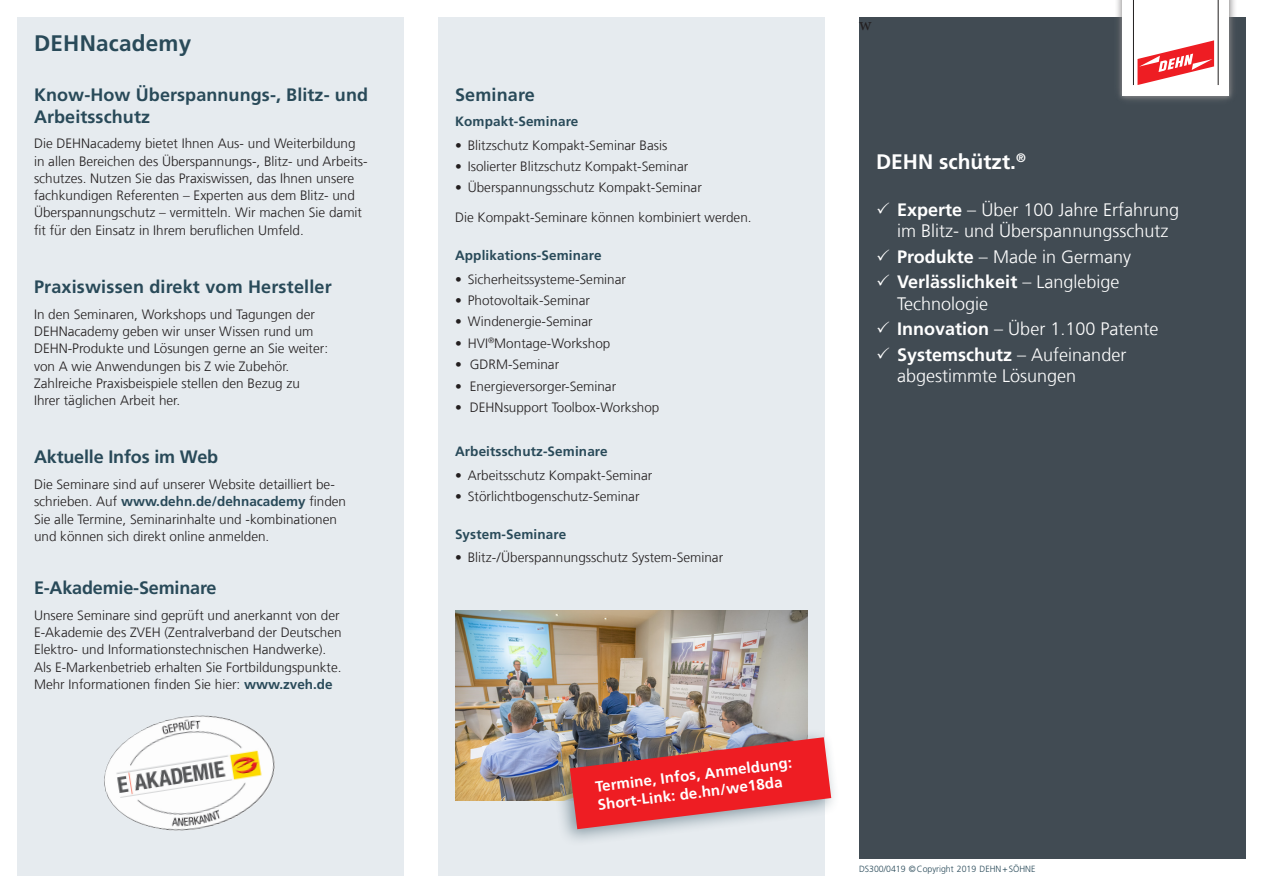
<style>
.page{position:relative;width:1263px;height:893px;background:#fff}
.page>*{position:absolute;margin:0;border:0;box-sizing:border-box;transform-origin:0 0}
.A_Fliesstext{font:700 22.5px "Frutiger LT Com";letter-spacing:.01em;color:#294a59}
.t1{font:700 21px "Frutiger LT Com";color:#fff}
.t2{font:300 18px/21.6px "Frutiger LT Com";color:#fff}
.A_Vorseiten_Headline{font:700 18px/21.6px "Frutiger LT Com";letter-spacing:.005em;color:#294a59}
.A_Fliesstext-2{font:700 18px "Frutiger LT Com";letter-spacing:.01em;color:#294a59}
.t3{font:18px "Minion Pro";color:#231f20}
.t4{font:700 15px "Frutiger LT Com";color:#fff}
.A_Vorseiten_Headline-2{font:300 13.5px/17.2px "Frutiger LT Com";color:#231f20}
.A_Aufzählungstext_Vo{font:300 13.5px "Frutiger LT Com";color:#231f20}
.A_Fliesstext_Head{font:700 13.5px "Frutiger LT Com";letter-spacing:.01em;color:#294a59}
.A_Fliesstext-3{font:700 13.5px "Frutiger LT Com";letter-spacing:.01em;color:#294a59}
.Bestellnummer{font:300 9px "Frutiger";color:#294a59}
.s1{font-weight:700;color:#294a59}
.s2{font-weight:700}
</style>
<div class="page">
<div style="left:17px;top:17px;width:387px;height:859px;background:#e6ebef"></div>
<div style="left:438px;top:17px;width:387px;height:859px;background:#e6ebef"></div>
<div style="left:859px;top:17px;width:387px;height:842px;background:#414b53"></div>
<img style="left:104px;top:716px;width:171px;height:115px">
<img style="left:455px;top:610px;width:352px;height:190px">
<div style="left:552px;top:728px;width:288px;height:119px;background:#294a59;opacity:.5"></div>
<svg style="left:570px;top:737px;width:261px;height:92px;background:#d24b4f"></svg>
<div style="left:1112px;top:0;width:128px;height:106px;background:#fff;opacity:.75"></div>
<div style="left:1114px;top:0;width:123px;height:104px;background:#231f20;opacity:.65"></div>
<div style="left:1123px;top:0;width:106px;height:96px;background:#fff"></div>
<svg style="left:1137px;top:40px;width:77px;height:45px"></svg>
<hr style="left:1133px;top:0;width:1px;height:85px;background:#231f20">
<hr style="left:1218px;top:0;width:1px;height:85px;background:#231f20">
<p class="A_Fliesstext" style="left:34px;top:30px;width:159px">DEHNacademy</p>
<p class="A_Vorseiten_Headline" style="left:34px;top:84px;width:336px">Know-How Überspannungs-, Blitz- und<br>Arbeitsschutz</p>
<p class="A_Vorseiten_Headline-2" style="left:34px;top:135px;width:335px">Die DEHNacademy bietet Ihnen Aus- und Weiterbildung in allen Bereichen des Überspannungs-, Blitz- und Arbeits&shy;schutzes. Nutzen Sie das Praxiswissen, das Ihnen unsere fachkundigen Referenten – Experten aus dem Blitz- und Überspannungschutz – vermitteln. Wir machen Sie damit fit für den Einsatz in Ihrem beruflichen Umfeld.</p>
<p class="A_Vorseiten_Headline" style="left:34px;top:276px;width:299px">Praxiswissen direkt vom Hersteller</p>
<p class="A_Vorseiten_Headline-2" style="left:34px;top:306px;width:296px">In den Seminaren, Workshops und Tagungen der DEHNacademy geben wir unser Wissen rund um DEHN-Produkte und Lösungen gerne an Sie weiter: von A wie Anwendungen bis Z wie Zubehör.<br>Zahlreiche Praxisbeispiele stellen den Bezug zu Ihrer täglichen Arbeit her.</p>
<p class="A_Vorseiten_Headline" style="left:34px;top:446px;width:186px">Aktuelle Infos im Web</p>
<p class="A_Vorseiten_Headline-2" style="left:34px;top:476px;width:314px">Die Seminare sind auf unserer Website detailliert be&shy;schrieben. Auf <span class="s1">www.dehn.de/dehnacademy</span> finden Sie alle Termine, Seminarinhalte und -kombinationen und können sich direkt online anmelden.</p>
<p class="A_Vorseiten_Headline" style="left:34px;top:577px;width:184px">E-Akademie-Seminare</p>
<p class="A_Vorseiten_Headline-2" style="left:34px;top:607px;width:309px">Unsere Seminare sind geprüft und anerkannt von der E-Akademie des ZVEH (Zentralverband der Deutschen Elektro- und Informationstechnischen Handwerke).<br>Als E-Markenbetrieb erhalten Sie Fortbildungspunkte.<br>Mehr Informationen finden Sie hier: <span class="s1">www.zveh.de</span></p>
<p class="A_Fliesstext-2" style="left:455px;top:84px;width:81px">Seminare</p>
<p class="A_Fliesstext-3" style="left:455px;top:114px;width:125px">Kompakt-Seminare</p>
<p class="A_Aufzählungstext_Vo" style="left:455px;top:137px;width:214px">• Blitzschutz Kompakt-Seminar Basis</p>
<p class="A_Aufzählungstext_Vo" style="left:455px;top:158px;width:235px">• Isolierter Blitzschutz Kompakt-Seminar</p>
<p class="A_Aufzählungstext_Vo" style="left:455px;top:180px;width:248px">• Überspannungsschutz Kompakt-Seminar</p>
<p class="A_Aufzählungstext_Vo" style="left:455px;top:210px;width:298px">Die Kompakt-Seminare können kombiniert werden.</p>
<p class="A_Fliesstext_Head" style="left:455px;top:248px;width:148px">Applikations-Seminare</p>
<p class="A_Aufzählungstext_Vo" style="left:455px;top:271px;width:172px">• Sicherheitssysteme-Seminar</p>
<p class="A_Aufzählungstext_Vo" style="left:455px;top:293px;width:137px">• Photovoltaik-Seminar</p>
<p class="A_Aufzählungstext_Vo" style="left:455px;top:314px;width:139px">• Windenergie-Seminar</p>
<p class="A_Aufzählungstext_Vo" style="left:455px;top:335px;width:157px">• HVI<sup>®</sup>Montage-Workshop</p>
<p class="A_Vorseiten_Headline-2" style="left:455px;top:356px;width:106px">• GDRM-Seminar</p>
<p class="A_Vorseiten_Headline-2" style="left:455px;top:377px;width:163px">• Energieversorger-Seminar</p>
<p class="A_Vorseiten_Headline-2" style="left:455px;top:399px;width:206px">• DEHNsupport Toolbox-Workshop</p>
<p class="A_Fliesstext_Head" style="left:455px;top:443px;width:154px">Arbeitsschutz-Seminare</p>
<p class="A_Aufzählungstext_Vo" style="left:455px;top:467px;width:199px">• Arbeitsschutz Kompakt-Seminar</p>
<p class="A_Aufzählungstext_Vo" style="left:455px;top:488px;width:186px">• Störlichtbogenschutz-Seminar</p>
<p class="A_Fliesstext_Head" style="left:455px;top:526px;width:113px">System-Seminare</p>
<p class="A_Aufzählungstext_Vo" style="left:455px;top:550px;width:270px">• Blitz-/Überspannungsschutz System-Seminar</p>
<p class="t3" style="left:859px;top:12px;width:14px">w</p>
<p class="t1" style="left:876px;top:149px;width:151px">DEHN schützt.<sup>®</sup></p>
<p class="t2" style="left:876px;top:199px;width:305px;text-align:center">✓ <span class="s2">Experte</span> – Über 100 Jahre Erfahrung im Blitz- und Überspannungsschutz</p>
<p class="t2" style="left:876px;top:246px;width:256px">✓ <span class="s2">Produkte</span> – Made in Germany</p>
<p class="t2" style="left:897px;top:271px;width:224px;text-indent:-21px">✓ <span class="s2">Verlässlichkeit</span> – Langlebige<br>Technologie</p>
<p class="t2" style="left:876px;top:318px;width:284px">✓ <span class="s2">Innovation</span> – Über 1.100 Patente</p>
<p class="t2" style="left:897px;top:344px;width:231px;text-indent:-21px">✓ <span class="s2">Systemschutz</span> – Aufeinander abgestimmte Lösungen</p>
<p class="t4" style="left:594px;top:778px;width:199px;rotate:-7deg">Termine, Infos, Anmeldung:</p>
<p class="t4" style="left:597px;top:796px;width:188px;rotate:-7deg">Short-Link: de.hn/we18da</p>
<p class="Bestellnummer" style="left:859px;top:863px;width:178px">DS300/0419 ©Copyright 2019 DEHN+SÖHNE</p>
</div>
